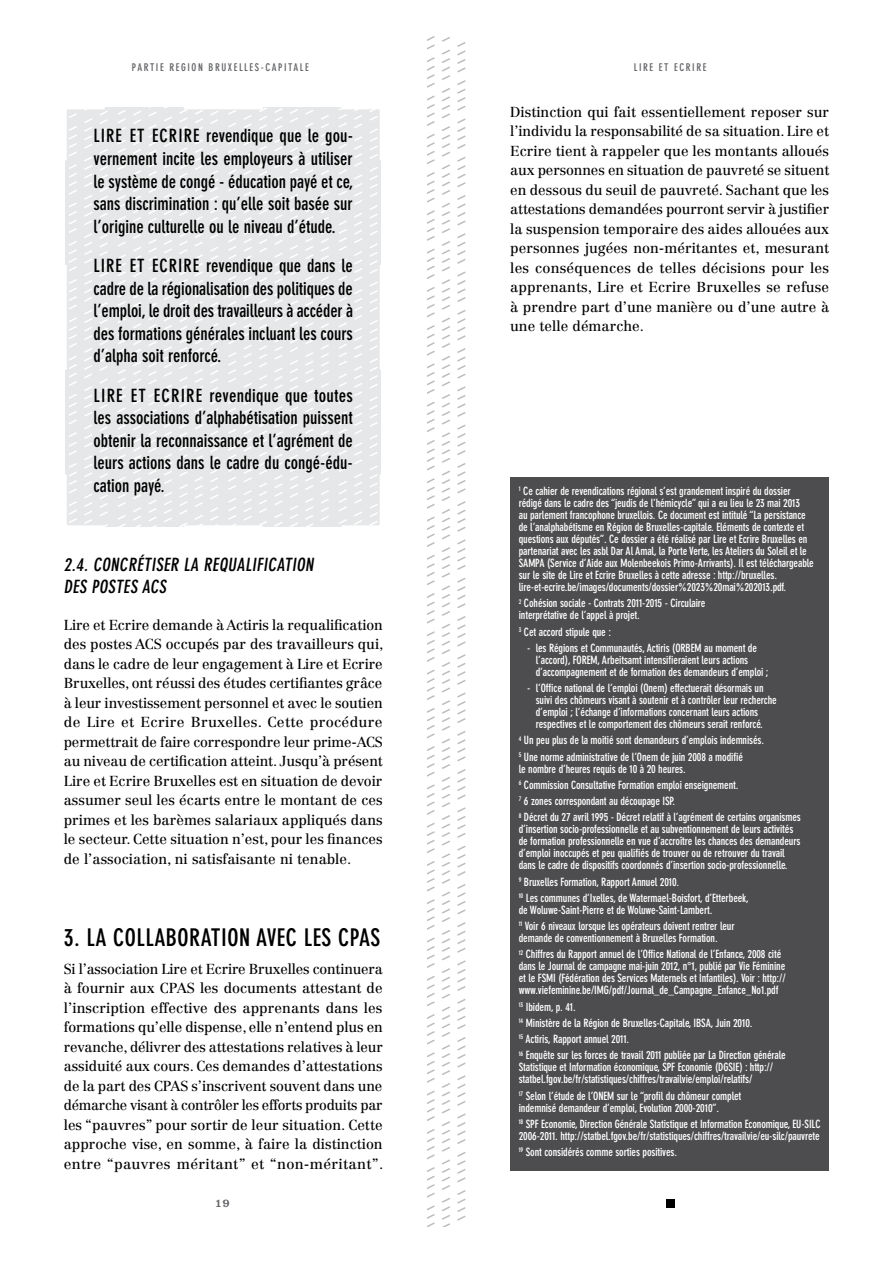
<style>
.page{position:relative;width:893px;height:1263px;background:#fff}
.page>*{position:absolute;margin:0;border:0;box-sizing:border-box;transform-origin:0 0}
.t1{font:700 condensed 24px "DIN Neuzeit Grotesk Std";letter-spacing:.02em;color:#000}
.t2{font:700 condensed 18px/22.5px "DIN Neuzeit Grotesk Std";color:#000;text-align:justify}
.t3{font:14.25px/19.5px "Centennial LT Std";color:#000;text-align:justify}
.t4{font:12px "Clarendon LT Std";color:#636467}
.t5{font:700 condensed 11.25px/12px "DIN Neuzeit Grotesk Std";letter-spacing:-.01em;color:#fff}
.t6{font:700 condensed 10.5px "DIN Neuzeit Grotesk Std";letter-spacing:.15em;color:#636467}
</style>
<div class="page">
<svg style="left:427px;top:36px;width:39px;height:1191px"></svg>
<svg style="left:65px;top:107px;width:316px;height:420px;background:#e8e9ea"></svg>
<div style="left:510px;top:478px;width:319px;height:693px;background:#4d4d4f"></div>
<div style="left:666px;top:1200px;width:8px;height:8px;background:#000"></div>
<p class="t6" style="left:132px;top:62px;width:178px">Partie Region Bruxelles-Capitale</p>
<h2 class="t2" style="left:94px;top:125px;width:8px">LIRE</h2>
<h2 class="t2" style="left:130px;top:125px;width:48px">ET ECRIRE</h2>
<h2 class="t2" style="left:94px;top:125px;width:262px;text-indent:113px">revendique que le gou&shy;vernement incite les employeurs à utiliser le système de congé - éducation payé et ce, sans discrimination : qu’elle soit basée sur l’origine culturelle ou le niveau d’étude.</h2>
<h2 class="t2" style="left:94px;top:255px;width:8px">LIRE</h2>
<h2 class="t2" style="left:130px;top:255px;width:48px">ET ECRIRE</h2>
<h2 class="t2" style="left:94px;top:255px;width:261px;text-indent:112px">revendique que dans le cadre de la régionalisation des politiques de l’emploi, le droit des travailleurs à accéder à des formations générales incluant les cours d’alpha soit renforcé.</h2>
<h2 class="t2" style="left:94px;top:384px;width:261px">Lire et Ec rire revendique que toutes les associations d’alphabétisation puissent obtenir la reconnaissance et l’agrément de leurs actions dans le cadre du congé-édu&shy;cation payé.</h2>
<h2 class="t2" style="left:64px;top:553px;width:254px">2.4. Concrétiser la requalification des postes ACS</h2>
<p class="t3" style="left:64px;top:615px;width:321px">Lire et Ecrire demande à Actiris la requalification des postes ACS occupés par des travailleurs qui, dans le cadre de leur engagement à Lire et Ecrire Bruxelles, ont réussi des études certifiantes grâce à leur investissement personnel et avec le soutien de Lire et Ecrire Bruxelles. Cette procédure permettrait de faire correspondre leur prime-ACS au niveau de certification atteint. Jusqu’à présent Lire et Ecrire Bruxelles est en situation de devoir assumer seul les écarts entre le montant de ces primes et les barèmes salariaux appliqués dans le secteur. Cette situation n’est, pour les finances de l’association, ni satisfaisante ni tenable.</p>
<h1 class="t1" style="left:64px;top:923px;width:297px">3. La Collaboration avec les CPAS</h1>
<p class="t3" style="left:64px;top:959px;width:321px">Si l’association Lire et Ecrire Bruxelles continuera à fournir aux CPAS les documents attestant de l’inscription effective des apprenants dans les formations qu’elle dispense, elle n’entend plus en revanche, délivrer des attestations relatives à leur assiduité aux cours. Ces demandes d’attestations de la part des CPAS s’inscrivent souvent dans une démarche visant à contrôler les efforts produits par les “pauvres” pour sortir de leur situation. Cette approche vise, en somme, à faire la distinction entre “pauvres méritant” et “non-méritant”.</p>
<p class="t4" style="left:215px;top:1196px;width:17px">19</p>
<p class="t6" style="left:634px;top:62px;width:74px">Lire et Ec rire</p>
<p class="t3" style="left:510px;top:102px;width:321px">Distinction qui fait essentiellement reposer sur l’individu la responsabilité de sa situation. Lire et Ecrire tient à rappeler que les montants alloués aux personnes en situation de pauvreté se situent en dessous du seuil de pauvreté. Sachant que les attestations demandées pourront servir à justifier la suspension temporaire des aides allouées aux personnes jugées non-méritantes et, mesurant les conséquences de telles décisions pour les apprenants, Lire et Ecrire Bruxelles se refuse à prendre part d’une manière ou d’une autre à une telle démarche.</p>
<p class="t5" style="left:519px;top:485px;width:290px"><sup>1</sup> Ce cahier de revendications régional s’est grandement inspiré du dossier rédigé dans le cadre des “jeudis de l’hémicycle” qui a eu lieu le 23 mai 2013 au parlement francophone bruxellois. Ce document est intitulé “La persistance de l’analphabétisme en Région de Bruxelles-capitale. Eléments de contexte et questions aux députés”. Ce dossier a été réalisé par Lire et Ecrire Bruxelles en partenariat avec les asbl Dar Al Amal, la Porte Verte, les Ateliers du Soleil et le SAMPA</p>
<p class="t5" style="left:519px;top:557px;width:297px;text-indent:28px">(Service d’Aide aux Molenbeekois Primo-Arrivants). Il est téléchargeable sur le site de Lire et Ecrire Bruxelles à cette adresse : http://bruxelles. lire-et-ecrire.be/images/documents/dossier%2023%20mai%202013.pdf.</p>
<p class="t5" style="left:519px;top:597px;width:188px"><sup>2</sup> Cohésion sociale - Contrats 2011-2015 - Circulaire interprétative de l’appel à projet.</p>
<p class="t5" style="left:519px;top:626px;width:94px"><sup>3</sup> Cet accord stipule que :</p>
<p class="t5" style="left:527px;top:642px;width:155px">- les Régions et Communautés, Actiris (ORBEM</p>
<p class="t5" style="left:704px;top:642px;width:54px">au moment de</p>
<p class="t5" style="left:536px;top:654px;width:47px">l’accord), FOREM</p>
<p class="t5" style="left:536px;top:654px;width:234px;text-indent:62px">, Arbeitsamt intensifieraient leurs actions d’accompagnement et de formation des demandeurs d’emploi ;</p>
<p class="t5" style="left:536px;top:682px;width:242px;text-indent:-9px">- l’Office national de l’emploi (Onem) effectuerait désormais un suivi des chômeurs visant à soutenir et à contrôler leur recherche d’emploi ; l’échange d’informations concernant leurs actions respectives et le comportement des chômeurs serait renforcé.</p>
<p class="t5" style="left:519px;top:732px;width:247px;line-height:16.2px"><sup>4</sup> Un peu plus de la moitié sont demandeurs d’emplois indemnisés.<br><sup>5</sup> Une norme administrative de l’Onem de juin 2008 a modifié</p>
<p class="t5" style="left:519px;top:761px;width:284px;line-height:16.2px">le nombre d’heures requis de 10 à 20 heures.<br><sup>6</sup> Commission Consultative Formation emploi enseignement.<br><sup>7</sup> 6 zones correspondant au découpage ISP.<br><sup>8</sup> Décret du 27 avril 1995 - Décret relatif à l’agrément de certains organismes</p>
<p class="t5" style="left:519px;top:823px;width:283px">d’insertion socio-professionnelle et au subventionnement de leurs activités de formation professionnelle en vue d’accroître les chances des demandeurs d’emploi inoccupés et peu qualifiés de trouver ou de retrouver du travail dans le cadre de dispositifs coordonnés d’insertion socio-professionnelle.</p>
<p class="t5" style="left:519px;top:874px;width:232px;line-height:16.2px"><sup>9</sup> Bruxelles Formation, Rapport Annuel 2010.<br><sup>10</sup> Les communes d’Ixelles, de Watermael-Boisfort, d’Etterbeek,</p>
<p class="t5" style="left:519px;top:902px;width:217px;line-height:16.2px">de Woluwe-Saint-Pierre et de Woluwe-Saint-Lambert.<br><sup>11</sup> Voir 6 niveaux lorsque les opérateurs doivent rentrer leur</p>
<p class="t5" style="left:519px;top:930px;width:264px;line-height:16.2px">demande de conventionnement à Bruxelles Formation.<br><sup>12</sup> Chiffres du Rapport annuel de l’Office National de l’Enfance, 2008 cité</p>
<p class="t5" style="left:519px;top:960px;width:268px;text-align:justify">dans le Journal de campagne mai-juin 2012, n°1, publié par Vie Féminine et le FSMI (Fédération des Services Maternels et Infantiles). Voir : http:// www.viefeminine.be/IMG/pdf/Journal_de_Campagne_Enfance_No1.pdf</p>
<p class="t5" style="left:519px;top:999px;width:268px;line-height:16.2px"><sup>13</sup> Ibidem, p. 41.<br><sup>14</sup> Ministère de la Région de Bruxelles-Capitale, IBSA, Juin 2010.<br><sup>15</sup> Actiris, Rapport annuel 2011.<br><sup>16</sup> Enquête sur les forces de travail 2011 publiée par La Direction générale</p>
<p class="t5" style="left:519px;top:1061px;width:205px">Statistique et Information économique, SPF Economie (DGSIE</p>
<p class="t5" style="left:519px;top:1061px;width:256px;text-indent:221px">) : http:// statbel.fgov.be/fr/statistiques/chiffres/travailvie/emploi/relatifs/</p>
<p class="t5" style="left:519px;top:1090px;width:81px"><sup>17</sup> Selon l’étude de l’ONEM</p>
<p class="t5" style="left:519px;top:1090px;width:224px;text-indent:98px">sur le “profil du chômeur complet indemnisé demandeur d’emploi, Evolution 2000-2010”.</p>
<p class="t5" style="left:519px;top:1118px;width:303px"><sup>18</sup> SPF Economie, Direction Générale Statistique et Information Economique, EU-SILC<br>2006-2011. http://statbel.fgov.be/fr/statistiques/chiffres/travailvie/eu-silc/pauvrete</p>
<p class="t5" style="left:519px;top:1146px;width:160px"><sup>19</sup> Sont considérés comme sorties positives.</p>
</div>
